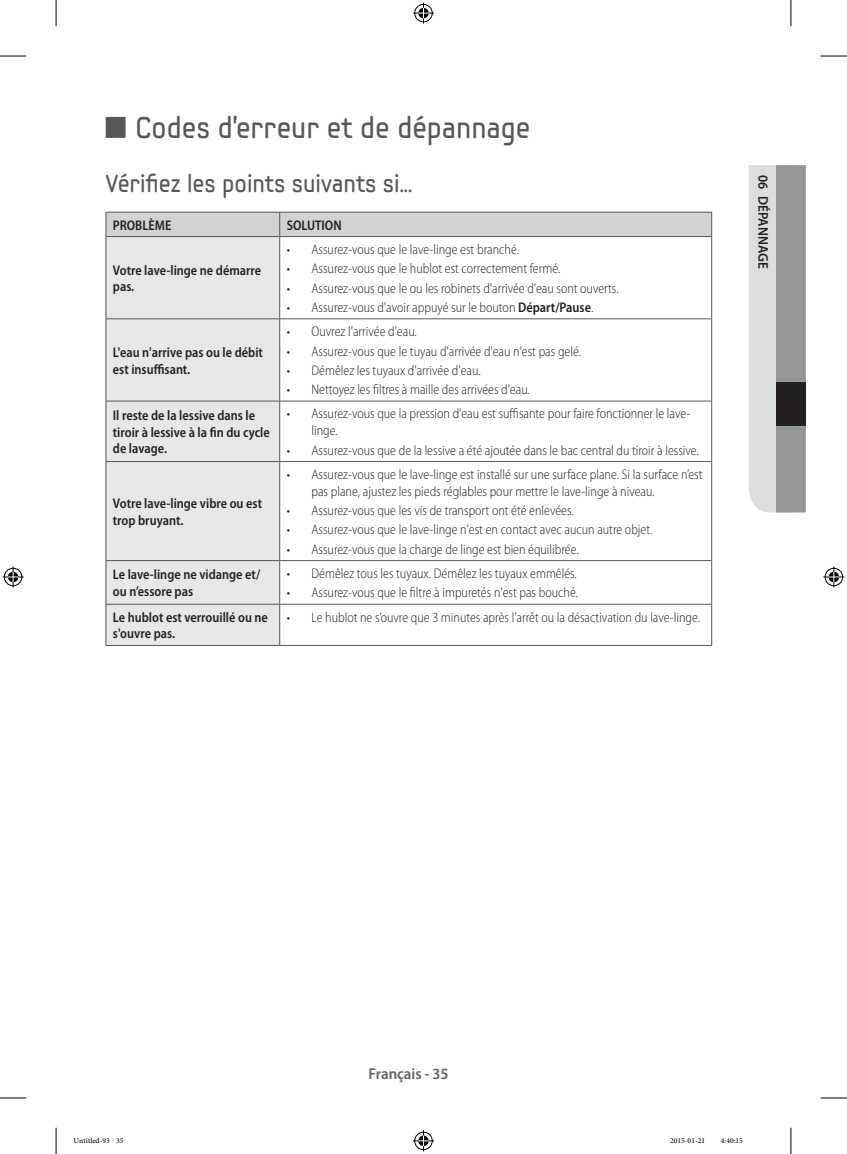
<style>
.page{position:relative;width:847px;height:1154px;background:#fff}
.page>*{position:absolute;margin:0;border:0;box-sizing:border-box;transform-origin:0 0}
.t1{font:29.75px "Samsung Imagination Modern";color:#57585a;scale:.95 1}
.t2{font:24.5px "Samsung Imagination Modern";color:#57585a;scale:.95 1}
.t3{font:600 15.75px "Myriad Pro";color:#636366;scale:.95 1}
.t4{font:300 semi-condensed 14px/16.8px "Myriad Pro";color:#231f20;scale:.95 1}
.t5{font:600 semi-condensed 14px/16.8px "Myriad Pro";color:#231f20;scale:.95 1}
.t6{font:600 14px "Myriad Pro";color:#231f20;scale:.95 1}
.t7{font:10.5px "Adobe Arabic";color:#000}
.s1{font-weight:600}
</style>
<div class="page">
<svg style="left:749px;top:165px;width:56px;height:347px;background:#babbbd"></svg>
<div style="left:106px;top:117px;width:19px;height:21px;background:#57585a"></div>
<div style="left:107px;top:237px;width:172px;height:408px;background:#e6e7e9"></div>
<div style="left:106px;top:212px;width:606px;height:25px;background:#d1d2d4"></div>
<hr style="left:106px;top:236px;width:173px;height:1px;background:#57585a">
<hr style="left:106px;top:237px;width:1px;height:82px;background:#57585a">
<hr style="left:279px;top:236px;width:432px;height:1px;background:#57585a">
<hr style="left:279px;top:237px;width:1px;height:82px;background:#57585a">
<hr style="left:711px;top:237px;width:1px;height:82px;background:#57585a">
<hr style="left:106px;top:318px;width:173px;height:1px;background:#57585a">
<hr style="left:106px;top:319px;width:1px;height:82px;background:#57585a">
<hr style="left:279px;top:318px;width:432px;height:1px;background:#57585a">
<hr style="left:279px;top:319px;width:1px;height:82px;background:#57585a">
<hr style="left:711px;top:319px;width:1px;height:82px;background:#57585a">
<hr style="left:106px;top:401px;width:173px;height:1px;background:#57585a">
<hr style="left:106px;top:401px;width:1px;height:60px;background:#57585a">
<hr style="left:279px;top:401px;width:432px;height:1px;background:#57585a">
<hr style="left:279px;top:401px;width:1px;height:60px;background:#57585a">
<hr style="left:711px;top:401px;width:1px;height:60px;background:#57585a">
<hr style="left:106px;top:461px;width:173px;height:1px;background:#57585a">
<hr style="left:106px;top:462px;width:1px;height:98px;background:#57585a">
<hr style="left:279px;top:461px;width:432px;height:1px;background:#57585a">
<hr style="left:279px;top:462px;width:1px;height:98px;background:#57585a">
<hr style="left:711px;top:462px;width:1px;height:98px;background:#57585a">
<hr style="left:106px;top:560px;width:173px;height:1px;background:#57585a">
<hr style="left:106px;top:561px;width:1px;height:43px;background:#57585a">
<hr style="left:279px;top:560px;width:432px;height:1px;background:#57585a">
<hr style="left:279px;top:561px;width:1px;height:43px;background:#57585a">
<hr style="left:711px;top:561px;width:1px;height:43px;background:#57585a">
<hr style="left:106px;top:604px;width:173px;height:1px;background:#57585a">
<hr style="left:106px;top:604px;width:1px;height:41px;background:#57585a">
<hr style="left:279px;top:604px;width:432px;height:1px;background:#57585a">
<hr style="left:279px;top:604px;width:1px;height:41px;background:#57585a">
<hr style="left:711px;top:604px;width:1px;height:41px;background:#57585a">
<hr style="left:106px;top:645px;width:173px;height:1px;background:#57585a">
<hr style="left:279px;top:645px;width:432px;height:1px;background:#57585a">
<div style="left:775px;top:382px;width:30px;height:44px;background:#231f20"></div>
<svg style="left:0;top:56px;width:26px;height:1px"></svg>
<svg style="left:820px;top:56px;width:26px;height:1px"></svg>
<svg style="left:0;top:1097px;width:26px;height:1px"></svg>
<svg style="left:820px;top:1097px;width:26px;height:1px"></svg>
<svg style="left:56px;top:0;width:1px;height:26px"></svg>
<svg style="left:56px;top:1128px;width:1px;height:26px"></svg>
<svg style="left:790px;top:0;width:1px;height:26px"></svg>
<svg style="left:790px;top:1128px;width:1px;height:26px"></svg>
<svg style="left:413px;top:3px;width:21px;height:21px"></svg>
<svg style="left:413px;top:1130px;width:21px;height:21px"></svg>
<svg style="left:3px;top:566px;width:21px;height:21px"></svg>
<svg style="left:823px;top:566px;width:21px;height:21px"></svg>
<h1 class="t1" style="left:135px;top:108px;width:417px">Codes d'erreur et de dépannage</h1>
<h2 class="t2" style="left:106px;top:168px;width:324px">Vérifiez les points suivants si...</h2>
<p class="t5" style="left:113px;top:217px;width:63px">PROBLÈME</p>
<p class="t5" style="left:286px;top:217px;width:59px">SOLUTION</p>
<p class="t5" style="left:113px;top:262px;width:158px">Votre lave-linge ne démarre pas.</p>
<p class="t4" style="left:286px;top:241px;width:246px">• Assurez-vous que le lave-linge est branché.</p>
<p class="t4" style="left:286px;top:260px;width:289px">• Assurez-vous que le hublot est correctement fermé.</p>
<p class="t4" style="left:286px;top:280px;width:351px">• Assurez-vous que le ou les robinets d'arrivée d'eau sont ouverts.</p>
<p class="t4" style="left:286px;top:299px;width:324px">• Assurez-vous d'avoir appuyé sur le bouton <span class="s1">Départ/Pause</span>.</p>
<p class="t5" style="left:113px;top:344px;width:159px">L'eau n'arrive pas ou le débit est insuffisant.</p>
<p class="t4" style="left:286px;top:323px;width:139px">• Ouvrez l'arrivée d'eau.</p>
<p class="t4" style="left:286px;top:343px;width:311px">• Assurez-vous que le tuyau d'arrivée d'eau n'est pas gelé.</p>
<p class="t4" style="left:286px;top:362px;width:205px">• Démêlez les tuyaux d'arrivée d'eau.</p>
<p class="t4" style="left:286px;top:381px;width:257px">• Nettoyez les filtres à maille des arrivées d'eau.</p>
<p class="t5" style="left:113px;top:407px;width:167px">Il reste de la lessive dans le tiroir à lessive à la fin du cycle de lavage.</p>
<p class="t4" style="left:311px;top:406px;width:400px;text-indent:-25px">• Assurez-vous que la pression d'eau est suffisante pour faire fonctionner le lave&shy;linge.</p>
<p class="t4" style="left:286px;top:442px;width:435px">• Assurez-vous que de la lessive a été ajoutée dans le bac central du tiroir à lessive.</p>
<p class="t5" style="left:113px;top:495px;width:158px">Votre lave-linge vibre ou est trop bruyant.</p>
<p class="t4" style="left:311px;top:466px;width:413px;text-indent:-25px">• Assurez-vous que le lave-linge est installé sur une surface plane. Si la surface n’est pas plane, ajustez les pieds réglables pour mettre le lave-linge à niveau.</p>
<p class="t4" style="left:286px;top:502px;width:303px">• Assurez-vous que les vis de transport ont été enlevées.</p>
<p class="t4" style="left:286px;top:521px;width:386px">• Assurez-vous que le lave-linge n'est en contact avec aucun autre objet.</p>
<p class="t4" style="left:286px;top:541px;width:309px">• Assurez-vous que la charge de linge est bien équilibrée.</p>
<p class="t5" style="left:113px;top:566px;width:157px">Le lave-linge ne vidange et/ ou n’essore pas</p>
<p class="t4" style="left:286px;top:565px;width:307px">• Démêlez tous les tuyaux. Démêlez les tuyaux emmêlés.</p>
<p class="t4" style="left:286px;top:584px;width:308px">• Assurez-vous que le filtre à impuretés n'est pas bouché.</p>
<p class="t5" style="left:113px;top:609px;width:165px">Le hublot est verrouillé ou ne s'ouvre pas.</p>
<p class="t4" style="left:286px;top:609px;width:436px">• Le hublot ne s’ouvre que 3 minutes après l’arrêt ou la désactivation du lave-linge.</p>
<p class="t6" style="left:771px;top:175px;width:100px;rotate:90deg">06 DÉPANNAGE</p>
<p class="t3" style="left:368px;top:1064px;width:86px">Français - 35</p>
<p class="t7" style="left:74px;top:1133px;width:51px">Untitled-93 35</p>
<p class="t7" style="left:669px;top:1133px;width:37px">2015-01-21</p>
<p class="t7" style="left:720px;top:1133px;width:24px">4:40:15</p>
</div>
